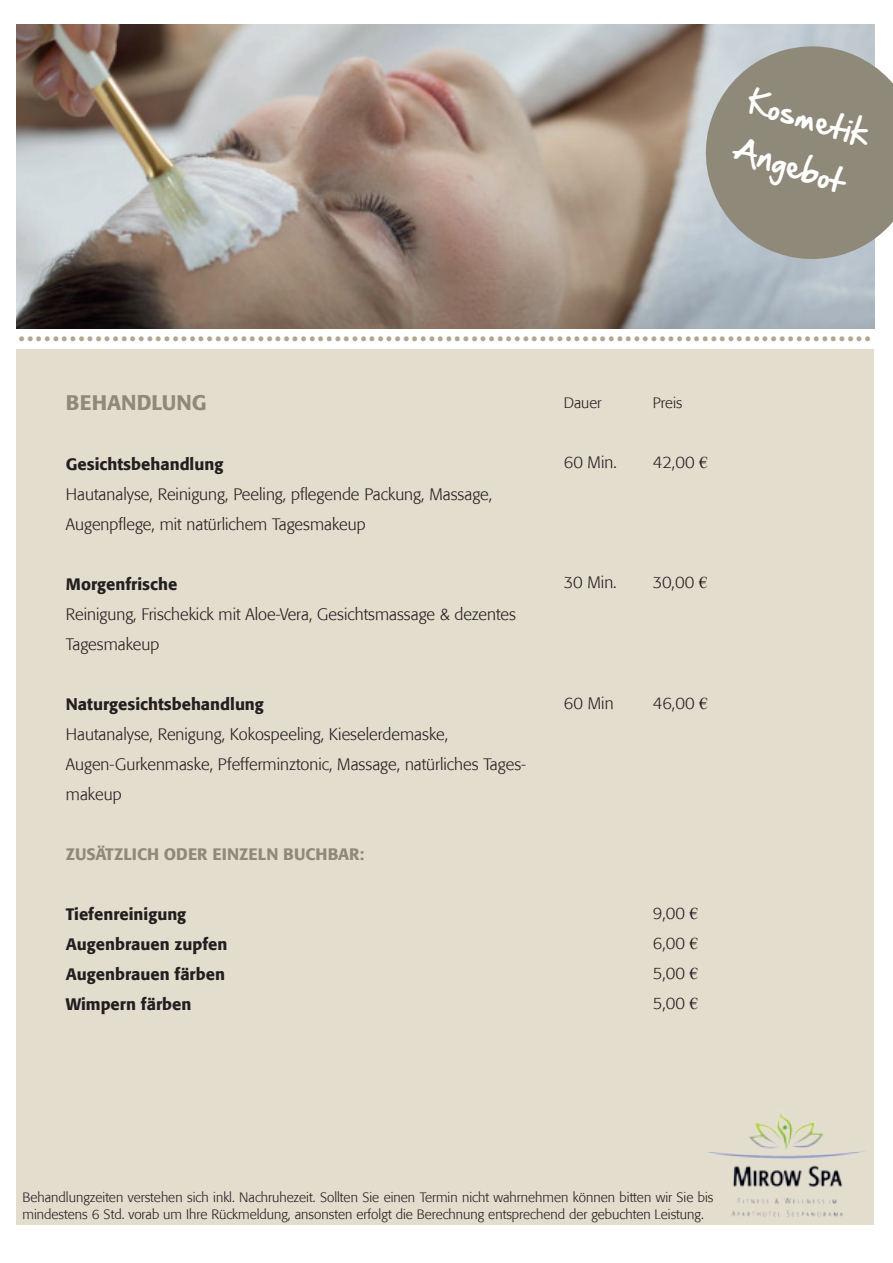
<style>
.page{position:relative;width:893px;height:1263px;background:#fff}
.page>*{position:absolute;margin:0;border:0;box-sizing:border-box;transform-origin:0 0}
.t1{font:48px "Minion Pro";color:#b3a691}
.t2{font:28.5px/51px "Hand Of Sean";color:#fff}
.t3{font:500 21px "Formata";color:#8f897a}
.t4{font:300 16.5px/30px "Formata";color:#231f20}
.t5{font:500 16.5px/30px "Formata";color:#231f20}
.t6{font:500 16.5px "Formata";color:#8f897a}
.t7{font:300 15px "Formata";color:#231f20}
.t8{font:300 13.5px/16.2px "Formata";color:#231f20}
.s1{font-family:"Times New Roman";font-weight:400}
</style>
<div class="page">
<div style="left:17px;top:349px;width:857px;height:876px;background:#e2ddcd"></div>
<img style="left:17px;top:24px;width:858px;height:304px">
<svg style="left:694px;top:35px;width:199px;height:236px;background:#9f9d94"></svg>
<img style="left:708px;top:1111px;width:157px;height:106px">
<h2 class="t2" style="left:754px;top:78px;width:128px;rotate:17deg">Kosmetik<br>Angebot</h2>
<h1 class="t1" style="left:18px;top:296px;width:856px">....................................................................................................</h1>
<p class="t3" style="left:66px;top:391px;width:142px">BEHANDLUNG</p>
<p class="t5" style="left:66px;top:450px;width:159px">Gesichtsbehandlung</p>
<p class="t4" style="left:66px;top:479px;width:428px">Hautanalyse, Reinigung, Peeling, pflegende Packung, Massage,<br>Augenpflege, mit natürlichem Tagesmakeup</p>
<p class="t5" style="left:66px;top:570px;width:113px">Morgenfrische</p>
<p class="t4" style="left:66px;top:599px;width:452px">Reinigung, Frischekick mit Aloe-Vera, Gesichtsmassage &amp; dezentes<br>Tagesmakeup</p>
<p class="t5" style="left:66px;top:690px;width:199px">Naturgesichtsbehandlung</p>
<p class="t4" style="left:66px;top:719px;width:462px">Hautanalyse, Renigung, Kokospeeling, Kieselerdemaske,<br>Augen-Gurkenmaske, Pfefferminztonic, Massage, natürliches Tages&shy;makeup</p>
<p class="t6" style="left:66px;top:845px;width:300px">ZUSÄTZLICH ODER EINZELN BUCHBAR:</p>
<p class="t5" style="left:66px;top:900px;width:163px">Tiefenreinigung<br>Augenbrauen zupfen<br>Augenbrauen färben<br>Wimpern färben</p>
<p class="t7" style="left:564px;top:394px;width:39px">Dauer</p>
<p class="t4" style="left:564px;top:448px;width:55px">60 Min.</p>
<p class="t7" style="left:653px;top:394px;width:31px">Preis</p>
<p class="t4" style="left:653px;top:449px;width:56px">42,00 <span class="s1">€</span></p>
<p class="t4" style="left:564px;top:568px;width:54px">30 Min.</p>
<p class="t4" style="left:653px;top:569px;width:56px">30,00 <span class="s1">€</span></p>
<p class="t4" style="left:564px;top:688px;width:51px">60 Min</p>
<p class="t4" style="left:653px;top:689px;width:56px">46,00 <span class="s1">€</span></p>
<p class="t4" style="left:653px;top:899px;width:47px;text-align:justify">9,00 <span class="s1">€ </span>6,00 <span class="s1">€ </span>5,00 <span class="s1">€ </span>5,00 <span class="s1">€</span></p>
<p class="t8" style="left:23px;top:1189px;width:692px">Behandlungzeiten verstehen sich inkl. Nachruhezeit. Sollten Sie einen Termin nicht wahrnehmen können bitten wir Sie bis mindestens 6 Std. vorab um Ihre Rückmeldung, ansonsten erfolgt die Berechnung entsprechend der gebuchten Leistung.</p>
</div>
